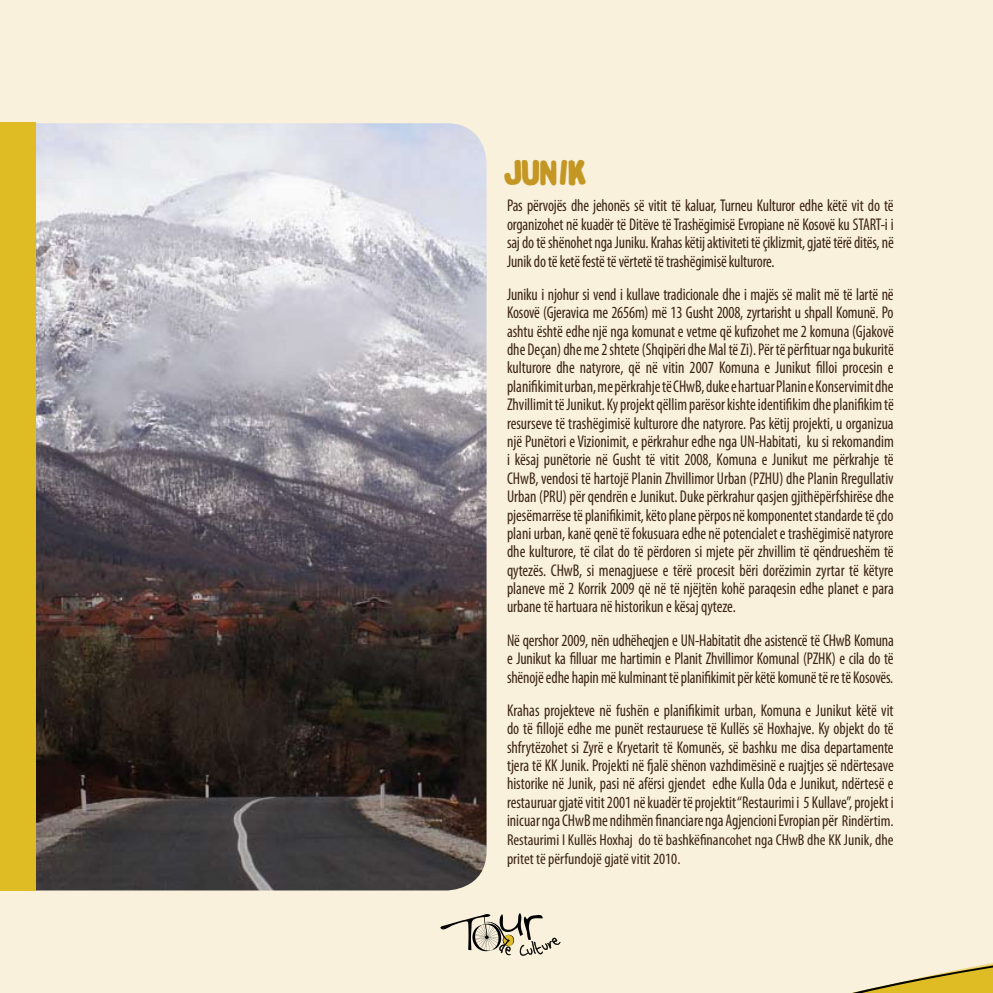
<style>
.page{position:relative;width:993px;height:993px;background:#fff}
.page>*{position:absolute;margin:0;border:0;box-sizing:border-box;transform-origin:0 0}
.t1{font:34.12px "Alpha Fridge Magnets";color:#c49724;scale:.92 1}
.t2{font:condensed 16.97px/18.4px "Myriad Pro";letter-spacing:-.01em;color:#3c2415;text-align:justify;scale:.92 1}
.t3{font:condensed 15.75px/18.9px "Myriad Pro";color:#3c2415}
.s1{font-size:15.75px}
</style>
<div class="page">
<div style="left:0;top:0;width:992px;height:992px;background:#f9f1db"></div>
<svg style="left:440px;top:913px;width:120px;height:42px"></svg>
<svg style="left:856px;top:843px;width:137px;height:149px"></svg>
<img style="left:35px;top:123px;width:451px;height:767px">
<div style="left:0;top:122px;width:35px;height:768px;background:#dfbb24"></div>
<h1 class="t1" style="left:507px;top:149px;width:88px">JUNIK</h1>
<p class="t2" style="left:507px;top:196px;width:422px">Pas përvojës dhe jehonës së vitit të kaluar, Turneu Kulturor edhe këtë vit do të organizohet në kuadër të Ditëve të Trashëgimisë Evropiane në Kosovë ku START-i i saj do të shënohet nga Juniku. Krahas këtij aktiviteti të çiklizmit, gjatë tërë ditës, në Junik do të ketë festë të vërtetë të trashëgimisë kulturore.</p>
<p class="t2" style="left:507px;top:285px;width:422px">Juniku i njohur si vend i kullave tradicionale dhe i majës së malit më të lartë në Kosovë (Gjeravica me 2656m) më 13 Gusht 2008, zyrtarisht u shpall Komunë. Po ashtu është edhe një nga komunat e vetme që kufizohet me 2 komuna (Gjakovë dhe Deçan) dhe me 2 shtete (Shqipëri dhe Mal të Zi). Për të përfituar nga bukuritë kulturore dhe natyrore, që në vitin 2007 Komuna e Junikut filloi procesin e planifikimit urban, me përkrahje të CHwB, duke e hartuar Planin e Konservimit dhe Zhvillimit të Junikut. Ky projekt qëllim parësor kishte identifikim dhe planifikim të resurseve të trashëgimisë kulturore dhe natyrore. Pas këtij projekti, u organizua një Punëtori e Vizionimit, e përkrahur edhe nga UN-Habitati, ku si rekomandim i kësaj punëtorie në Gusht të vitit 2008, Komuna e Junikut me përkrahje të CHwB, vendosi të hartojë Planin Zhvillimor Urban (PZHU) dhe Planin Rregullativ Urban (PRU) për qendrën e Junikut. Duke përkrahur qasjen gjithëpërfshirëse dhe pjesëmarrëse të planifikimit, këto plane përpos në komponentet standarde të çdo plani urban, kanë qenë të fokusuara edhe në potencialet e trashëgimisë natyrore dhe kulturore, të cilat do të përdoren si mjete për zhvillim të qëndrueshëm të qytezës. CHwB, si menagjuese e tërë procesit bëri dorëzimin zyrtar të këtyre planeve më 2 Korrik 2009 që në të njëjtën kohë paraqesin edhe planet e para urbane të hartuara në historikun e kësaj qyteze.</p>
<p class="t2" style="left:507px;top:630px;width:422px">Në qershor 2009, nën udhëheqjen e UN-Habitatit dhe asistencë të CHwB Komuna e Junikut ka filluar me hartimin e Planit Zhvillimor Komunal (PZHK) e cila do të shënojë edhe hapin më kulminant të planifikimit për këtë komunë të re të Kosovës.</p>
<p class="t2" style="left:507px;top:700px;width:422px">Krahas projekteve në fushën e planifikimit urban, Komuna e Junikut këtë vit do të fillojë edhe me punët restauruese të Kullës së Hoxhajve. Ky objekt do të shfrytëzohet si Zyrë e Kryetarit të Komunës, së bashku me disa departamente tjera të KK Junik. Projekti në fjalë shënon vazhdimësinë e ruajtjes së ndërtesave historike në Junik, pasi në afërsi gjendet edhe Kulla Oda e Junikut, ndërtesë e restauruar gjatë vitit 2001 në kuadër të projektit “Restaurimi i 5 Kullave”, projekt i inicuar nga CHwB me ndihmën financiare nga Agjencioni Evropian për <span class="s1">Rindërtim.</span></p>
<p class="t3" style="left:507px;top:829px;width:388px">Restaurimi I Kullës Hoxhaj do të bashkëfinancohet nga CHwB dhe KK Junik, dhe pritet të përfundojë gjatë vitit 2010.</p>
</div>
